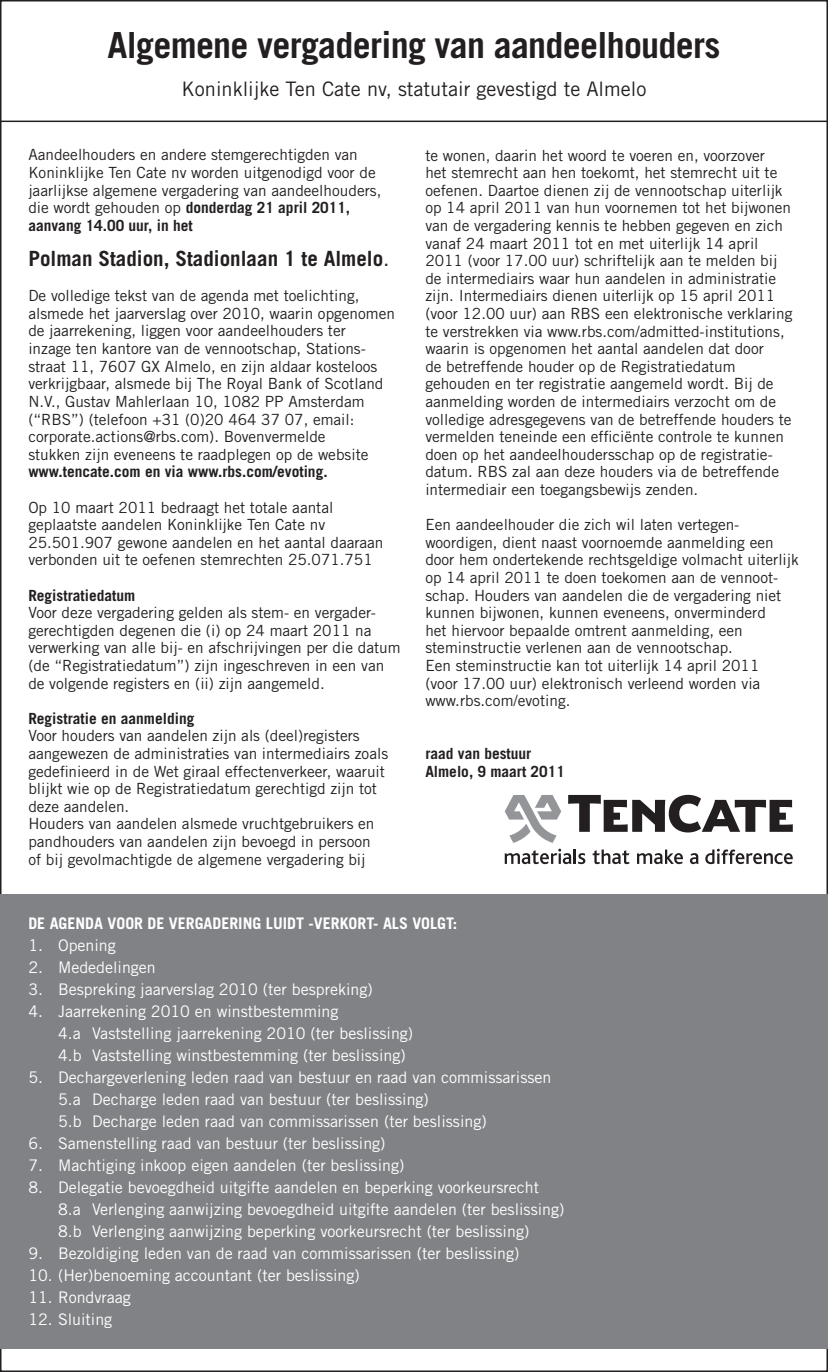
<style>
.page{position:relative;width:828px;height:1372px;background:#fff}
.page>*{position:absolute;margin:0;border:0;box-sizing:border-box;transform-origin:0 0}
.t1{font:700 36px "Trade Gothic";letter-spacing:-.02em;color:#231f20}
.t2{font:700 21px "Trade Gothic";color:#231f20}
.t3{font:20px "Trade Gothic";color:#231f20}
.t4{font:16px/22px "Trade Gothic";color:#fff}
.t5{font:700 16px "Trade Gothic";color:#fff}
.t6{font:15.4px/17.6px "Trade Gothic";color:#231f20}
.t7{font:700 15.4px/17.6px "Trade Gothic";color:#231f20}
.s1{font-weight:700}
.s2{font-weight:400}
</style>
<div class="page">
<div style="left:0;top:895px;width:828px;height:454px;background:#808285"></div>
<svg style="left:505px;top:795px;width:56px;height:48px"></svg>
<svg style="left:568px;top:795px;width:225px;height:37px"></svg>
<svg style="left:505px;top:849px;width:66px;height:15px"></svg>
<svg style="left:578px;top:853px;width:7px;height:11px"></svg>
<svg style="left:592px;top:850px;width:37px;height:14px"></svg>
<svg style="left:637px;top:850px;width:46px;height:14px"></svg>
<svg style="left:690px;top:853px;width:8px;height:11px"></svg>
<svg style="left:705px;top:849px;width:88px;height:15px"></svg>
<hr style="left:573px;top:850px;width:3px;height:14px;background:#231f20">
<hr style="left:0;top:121px;width:828px;height:1px;background:#231f20">
<h1 class="t1" style="left:108px;top:23px;width:614px">Algemene vergadering van aandeelhouders</h1>
<p class="t3" style="left:181px;top:76px;width:466px">Koninklijke Ten Cate nv, statutair gevestigd te Almelo</p>
<p class="t6" style="left:28px;top:146px;width:354px">Aandeelhouders en andere stemgerechtigden van Koninklijke Ten Cate nv worden uitgenodigd voor de jaarlijkse algemene vergadering van aandeelhouders, die wordt gehouden op <span class="s1">donderdag 21 april 2011, aanvang 14.00 uur, in het</span></p>
<h2 class="t2" style="left:28px;top:246px;width:363px">Polman Stadion, Stadionlaan 1 te Almelo<span class="s2">.</span></h2>
<p class="t6" style="left:28px;top:287px;width:368px">De volledige tekst van de agenda met toelichting, alsmede het jaarverslag over 2010, waarin opgenomen de jaarrekening, liggen voor aandeelhouders ter<br>inzage ten kantore van de vennootschap, Stations&shy;straat 11, 7607 GX Almelo, en zijn aldaar kosteloos verkrijgbaar, alsmede bij The Royal Bank of Scotland N.V., Gustav Mahlerlaan 10, 1082 PP Amsterdam (“RBS”) (telefoon +31 (0)20 464 37 07, email: corporate.actions@rbs.com). Bovenvermelde<br>stukken zijn eveneens te raadplegen op de website</p>
<p class="t7" style="left:28px;top:463px;width:301px">www.tencate.com en via www.rbs.com/evoting.</p>
<p class="t6" style="left:28px;top:498px;width:357px">Op 10 maart 2011 bedraagt het totale aantal geplaatste aandelen Koninklijke Ten Cate nv 25.501.907 gewone aandelen en het aantal daaraan verbonden uit te oefenen stemrechten 25.071.751</p>
<p class="t7" style="left:28px;top:586px;width:108px">Registratiedatum</p>
<p class="t6" style="left:28px;top:604px;width:374px">Voor deze vergadering gelden als stem- en vergader&shy;gerechtigden degenen die (i) op 24 maart 2011 na verwerking van alle bij- en afschrijvingen per die datum (de “Registratiedatum”) zijn ingeschreven in een van de volgende registers en (ii) zijn aangemeld.</p>
<p class="t7" style="left:28px;top:709px;width:167px">Registratie en aanmelding</p>
<p class="t6" style="left:28px;top:727px;width:361px">Voor houders van aandelen zijn als (deel)registers aangewezen de administraties van intermediairs zoals gedefinieerd in de Wet giraal effectenverkeer, waaruit blijkt wie op de Registratiedatum gerechtigd zijn tot deze aandelen.<br>Houders van aandelen alsmede vruchtgebruikers en pandhouders van aandelen zijn bevoegd in persoon<br>of bij gevolmachtigde de algemene vergadering bij</p>
<p class="t6" style="left:425px;top:146px;width:368px">te wonen, daarin het woord te voeren en, voorzover<br>het stemrecht aan hen toekomt, het stemrecht uit te oefenen. Daartoe dienen zij de vennootschap uiterlijk op 14 april 2011 van hun voornemen tot het bijwonen van de vergadering kennis te hebben gegeven en zich vanaf 24 maart 2011 tot en met uiterlijk 14 april 2011 (voor 17.00 uur) schriftelijk aan te melden bij de intermediairs waar hun aandelen in administratie zijn. Intermediairs dienen uiterlijk op 15 april 2011 (voor 12.00 uur) aan RBS een elektronische verklaring te verstrekken via www.rbs.com/admitted-institutions, waarin is opgenomen het aantal aandelen dat door<br>de betreffende houder op de Registratiedatum gehouden en ter registratie aangemeld wordt. Bij de aanmelding worden de intermediairs verzocht om de volledige adresgegevens van de betreffende houders te vermelden teneinde een efficiënte controle te kunnen doen op het aandeelhoudersschap op de registratie&shy;datum. RBS zal aan deze houders via de betreffende intermediair een toegangsbewijs zenden.</p>
<p class="t6" style="left:425px;top:516px;width:375px">Een aandeelhouder die zich wil laten vertegen&shy;woordigen, dient naast voornoemde aanmelding een door hem ondertekende rechtsgeldige volmacht uiterlijk op 14 april 2011 te doen toekomen aan de vennoot&shy;schap. Houders van aandelen die de vergadering niet kunnen bijwonen, kunnen eveneens, onverminderd<br>het hiervoor bepaalde omtrent aanmelding, een steminstructie verlenen aan de vennootschap.<br>Een steminstructie kan tot uiterlijk 14 april 2011<br>(voor 17.00 uur) elektronisch verleend worden via www.rbs.com/evoting.</p>
<p class="t7" style="left:425px;top:745px;width:141px">raad van bestuur<br>Almelo, 9 maart 2011</p>
<p class="t5" style="left:28px;top:913px;width:430px">de agenda voor de vergadering luidt -verkort- als volgt:</p>
<p class="t4" style="left:28px;top:934px;width:89px">1. Opening</p>
<p class="t4" style="left:28px;top:956px;width:129px">2. Mededelingen</p>
<p class="t4" style="left:28px;top:978px;width:346px">3. Bespreking jaarverslag 2010 (ter bespreking)</p>
<p class="t4" style="left:58px;top:1000px;width:357px;text-indent:-30px">4. Jaarrekening 2010 en winstbestemming<br>4.a Vaststelling jaarrekening 2010 (ter beslissing)<br>4.b Vaststelling winstbestemming (ter beslissing)</p>
<p class="t4" style="left:58px;top:1066px;width:495px;text-indent:-30px">5. Dechargeverlening leden raad van bestuur en raad van commissarissen<br>5.a Decharge leden raad van bestuur (ter beslissing)<br>5.b Decharge leden raad van commissarissen (ter beslissing)</p>
<p class="t4" style="left:28px;top:1132px;width:359px">6. Samenstelling raad van bestuur (ter beslissing)</p>
<p class="t4" style="left:28px;top:1154px;width:377px">7. Machtiging inkoop eigen aandelen (ter beslissing)</p>
<p class="t4" style="left:58px;top:1176px;width:508px;text-indent:-30px">8. Delegatie bevoegdheid uitgifte aandelen en beperking voorkeursrecht<br>8.a Verlenging aanwijzing bevoegdheid uitgifte aandelen (ter beslissing)<br>8.b Verlenging aanwijzing beperking voorkeursrecht (ter beslissing)</p>
<p class="t4" style="left:28px;top:1242px;width:492px">9. Bezoldiging leden van de raad van commissarissen (ter beslissing)</p>
<p class="t4" style="left:28px;top:1264px;width:333px">10. (Her)benoeming accountant (ter beslissing)</p>
<p class="t4" style="left:28px;top:1286px;width:104px">11. Rondvraag</p>
<p class="t4" style="left:28px;top:1308px;width:85px">12. Sluiting</p>
</div>
